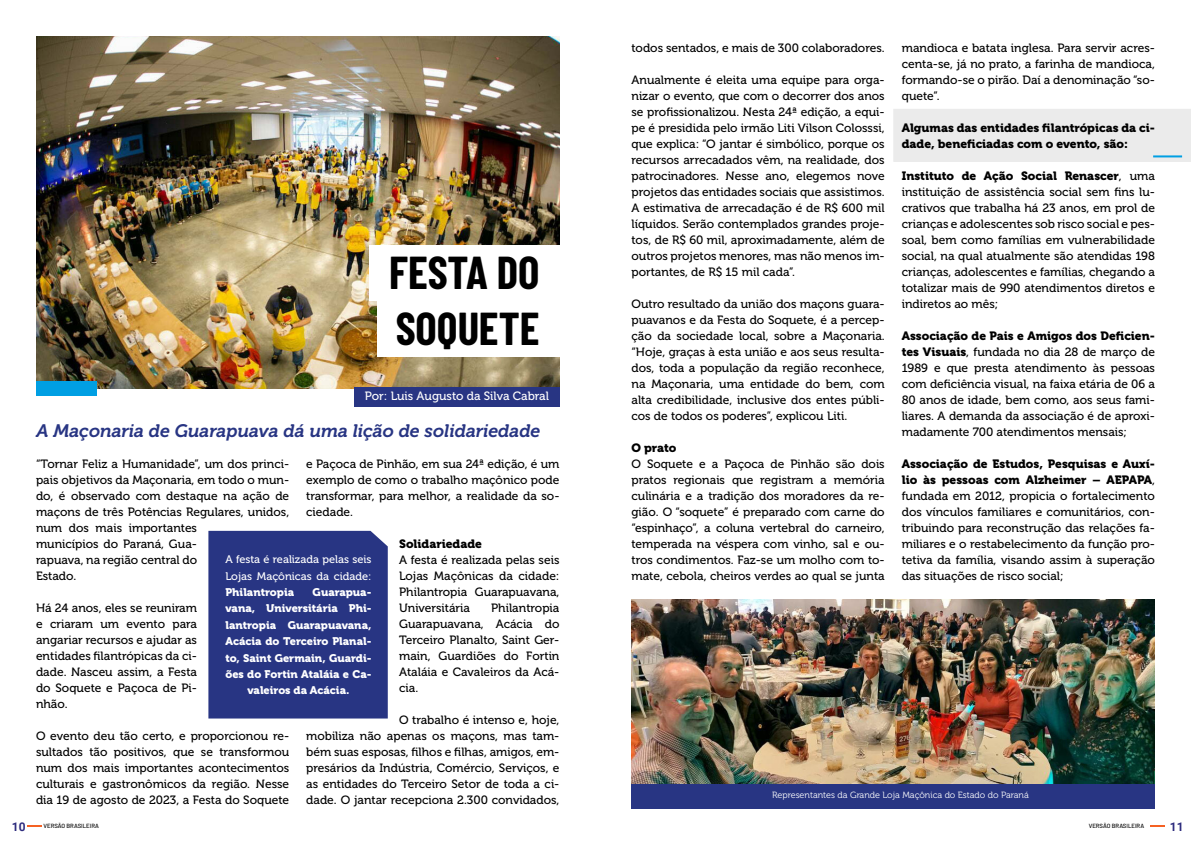
<style>
.page{position:relative;width:1191px;height:842px;background:#fff}
.page>*{position:absolute;margin:0;border:0;box-sizing:border-box;transform-origin:0 0}
.t1{font:700 45px "Barlow Condensed";color:#000}
.t2{font:italic 18px "Museo 700";color:#283583}
.t3{font:12px/16px "Museo 500";color:#000;text-align:justify}
.t4{font:12px/16px "Museo 900";color:#000}
.t5{font:12px "Museo 500";color:#fff}
.t6{font:700 12px "Roboto";color:#2e2c7e}
.t7{font:11px "Museo 900";color:#fff}
.t8{font:11px/16.4px "Museo 500";color:#fff}
.t9{font:9px "Museo 300";color:#fff}
.t10{font:500 6px "Barlow";color:#000}
.s1{font-family:"Museo 500"}
.s2{font-family:"Museo 900"}
</style>
<div class="page">
<svg style="left:27px;top:826px;width:14px;height:1px"></svg>
<svg style="left:1150px;top:826px;width:14px;height:1px"></svg>
<img style="left:36px;top:36px;width:523px;height:352px">
<div style="left:36px;top:381px;width:61px;height:14px;background:#009fe3"></div>
<div style="left:377px;top:301px;width:182px;height:56px;background:#fff"></div>
<div style="left:369px;top:245px;width:190px;height:56px;background:#fff"></div>
<div style="left:354px;top:387px;width:205px;height:20px;background:#283583"></div>
<div style="left:208px;top:531px;width:180px;height:187px;background:#283583"></div>
<img style="left:631px;top:600px;width:524px;height:184px">
<div style="left:893px;top:109px;width:297px;height:52px;background:#ebebeb"></div>
<hr style="left:1153px;top:155px;width:29px;height:2px;background:#009fe3">
<div style="left:631px;top:784px;width:524px;height:24px;background:#283583"></div>
<h1 class="t1" style="left:389px;top:241px;width:152px">FESTA DO</h1>
<h1 class="t1" style="left:396px;top:296px;width:145px">SOQUETE</h1>
<p class="t5" style="left:365px;top:389px;width:185px">Por: Luis Augusto da Silva Cabral</p>
<h2 class="t2" style="left:37px;top:421px;width:505px">A Maçonaria de Guarapuava dá uma lição de solidariedade</h2>
<p class="t3" style="left:306px;top:456px;width:255px">e Paçoca de Pinhão, em sua 24ª edição, é um exemplo de como o trabalho maçônico pode transformar, para melhor, a realidade da so&shy;ciedade.</p>
<p class="t4" style="left:399px;top:536px;width:84px">Solidariedade</p>
<p class="t3" style="left:399px;top:552px;width:162px">A festa é realizada pelas seis Lojas Maçônicas da cidade:<br>Philantropia Guarapuavana, Universitária</p>
<p class="t3" style="left:36px;top:456px;width:255px;text-align:left">“Tornar Feliz a Humanidade”, um dos princi&shy;pais objetivos da Maçonaria, em todo o mun&shy;do, é observado com destaque na ação de maçons de três Potências Regulares, unidos, num dos mais importantes<br>municípios do Paraná, Gua-<br>rapuava, na região central do<br>Estado.</p>
<p class="t3" style="left:36px;top:600px;width:163px">Há 24 anos, eles se reuniram e criaram um evento para angariar recursos e ajudar as entidades filantrópicas da ci&shy;dade. Nasceu assim, a Festa do Soquete e Paçoca de Pi&shy;nhão.</p>
<p class="t3" style="left:36px;top:728px;width:255px">O evento deu tão certo, e proporcionou re&shy;sultados tão positivos, que se transformou num dos mais importantes acontecimentos culturais e gastronômicos da região. Nesse dia 19 de agosto de 2023, a Festa do Soquete</p>
<p class="t8" style="left:225px;top:551px;width:148px">A festa é realizada pelas seis<br>Lojas Maçônicas da cidade:</p>
<p class="t7" style="left:225px;top:586px;width:70px">Philantropia</p>
<p class="t7" style="left:313px;top:586px;width:60px">Guarapua-</p>
<p class="t7" style="left:225px;top:602px;width:147px">vana, Universitária Phi-</p>
<p class="t7" style="left:225px;top:619px;width:147px">lantropia Guarapuavana,</p>
<p class="t7" style="left:225px;top:635px;width:147px">Acácia do Terceiro Planal-</p>
<p class="t7" style="left:225px;top:651px;width:147px">to, Saint Germain, Guardi-</p>
<p class="t7" style="left:225px;top:668px;width:148px">ões do Fortin Ataláia e Ca-</p>
<p class="t7" style="left:247px;top:684px;width:104px">valeiros da Acácia.</p>
<p class="t3" style="left:399px;top:600px;width:162px;text-indent:92px">Philantropia Guarapuavana, Acácia do Terceiro Planalto, Saint Ger&shy;main, Guardiões do Fortin Ataláia e Cavaleiros da Acá&shy;cia.</p>
<p class="t3" style="left:306px;top:712px;width:255px;text-indent:93px">O trabalho é intenso e, hoje, mobiliza não apenas os maçons, mas tam&shy;bém suas esposas, filhos e filhas, amigos, em&shy;presários da Indústria, Comércio, Serviços, e as entidades do Terceiro Setor de toda a ci&shy;dade. O jantar recepciona 2.300 convidados,</p>
<p class="t3" style="left:631px;top:40px;width:255px">todos sentados, e mais de 300 colaboradores.</p>
<p class="t3" style="left:631px;top:72px;width:255px">Anualmente é eleita uma equipe para orga&shy;nizar o evento, que com o decorrer dos anos se profissionalizou. Nesta 24ª edição, a equi&shy;pe é presidida pelo irmão Liti Vilson Colosssi, que explica: “O jantar é simbólico, porque os recursos arrecadados vêm, na realidade, dos patrocinadores. Nesse ano, elegemos nove projetos das entidades sociais que assistimos.<br>A estimativa de arrecadação é de R$ 600 mil líquidos. Serão contemplados grandes proje&shy;tos, de R$ 60 mil, aproximadamente, além de outros projetos menores, mas não menos im&shy;portantes, de R$ 15 mil cada”.</p>
<p class="t3" style="left:631px;top:296px;width:255px">Outro resultado da união dos maçons guara&shy;puavanos e da Festa do Soquete, é a percep&shy;ção da sociedade local, sobre a Maçonaria. “Hoje, graças à esta união e aos seus resulta&shy;dos, toda a população da região reconhece, na Maçonaria, uma entidade do bem, com alta credibilidade, inclusive dos entes públi&shy;cos de todos os poderes”, explicou Liti.</p>
<p class="t4" style="left:631px;top:440px;width:46px">O prato</p>
<p class="t3" style="left:631px;top:456px;width:255px">O Soquete e a Paçoca de Pinhão são dois pratos regionais que registram a memória culinária e a tradição dos moradores da re&shy;gião. O “soquete” é preparado com carne do “espinhaço”, a coluna vertebral do carneiro, temperada na véspera com vinho, sal e ou&shy;tros condimentos. Faz-se um molho com to&shy;mate, cebola, cheiros verdes ao qual se junta</p>
<p class="t3" style="left:901px;top:40px;width:255px">mandioca e batata inglesa. Para servir acres&shy;centa-se, já no prato, a farinha de mandioca, formando-se o pirão. Daí a denominação “so&shy;quete”.</p>
<p class="t4" style="left:901px;top:120px;width:255px">Algumas das entidades filantrópicas da ci&shy;dade, beneficiadas com o evento, são:</p>
<p class="t4" style="left:901px;top:168px;width:255px">Instituto de Ação Social Renascer<span class="s1">, uma</span></p>
<p class="t3" style="left:901px;top:184px;width:255px">instituição de assistência social sem fins lu&shy;crativos que trabalha há 23 anos, em prol de crianças e adolescentes sob risco social e pes&shy;soal, bem como famílias em vulnerabilidade social, na qual atualmente são atendidas 198 crianças, adolescentes e famílias, chegando a totalizar mais de 990 atendimentos diretos e indiretos ao mês;</p>
<p class="t4" style="left:901px;top:328px;width:255px">Associação de Pais e Amigos dos Deficien-</p>
<p class="t3" style="left:901px;top:344px;width:255px"><span class="s2">tes Visuais</span>, fundada no dia 28 de março de 1989 e que presta atendimento às pessoas com deficiência visual, na faixa etária de 06 a 80 anos de idade, bem como, aos seus fami&shy;liares. A demanda da associação é de aproxi&shy;madamente 700 atendimentos mensais;</p>
<p class="t4" style="left:901px;top:456px;width:255px">Associação de Estudos, Pesquisas e Auxí&shy;lio às pessoas com Alzheimer – AEPAPA<span class="s1">,</span></p>
<p class="t3" style="left:901px;top:488px;width:255px">fundada em 2012, propicia o fortalecimento dos vínculos familiares e comunitários, con&shy;tribuindo para reconstrução das relações fa&shy;miliares e o restabelecimento da função pro&shy;tetiva da família, visando assim à superação das situações de risco social;</p>
<p class="t9" style="left:772px;top:790px;width:258px">Representantes da Grande Loja Maçônica do Estado do Paraná</p>
<p class="t6" style="left:12px;top:818px;width:15px">10</p>
<p class="t10" style="left:44px;top:822px;width:57px">VERSÃO BRASILEIRA</p>
<p class="t10" style="left:1088px;top:822px;width:57px">VERSÃO BRASILEIRA</p>
<p class="t6" style="left:1170px;top:818px;width:15px">11</p>
</div>
